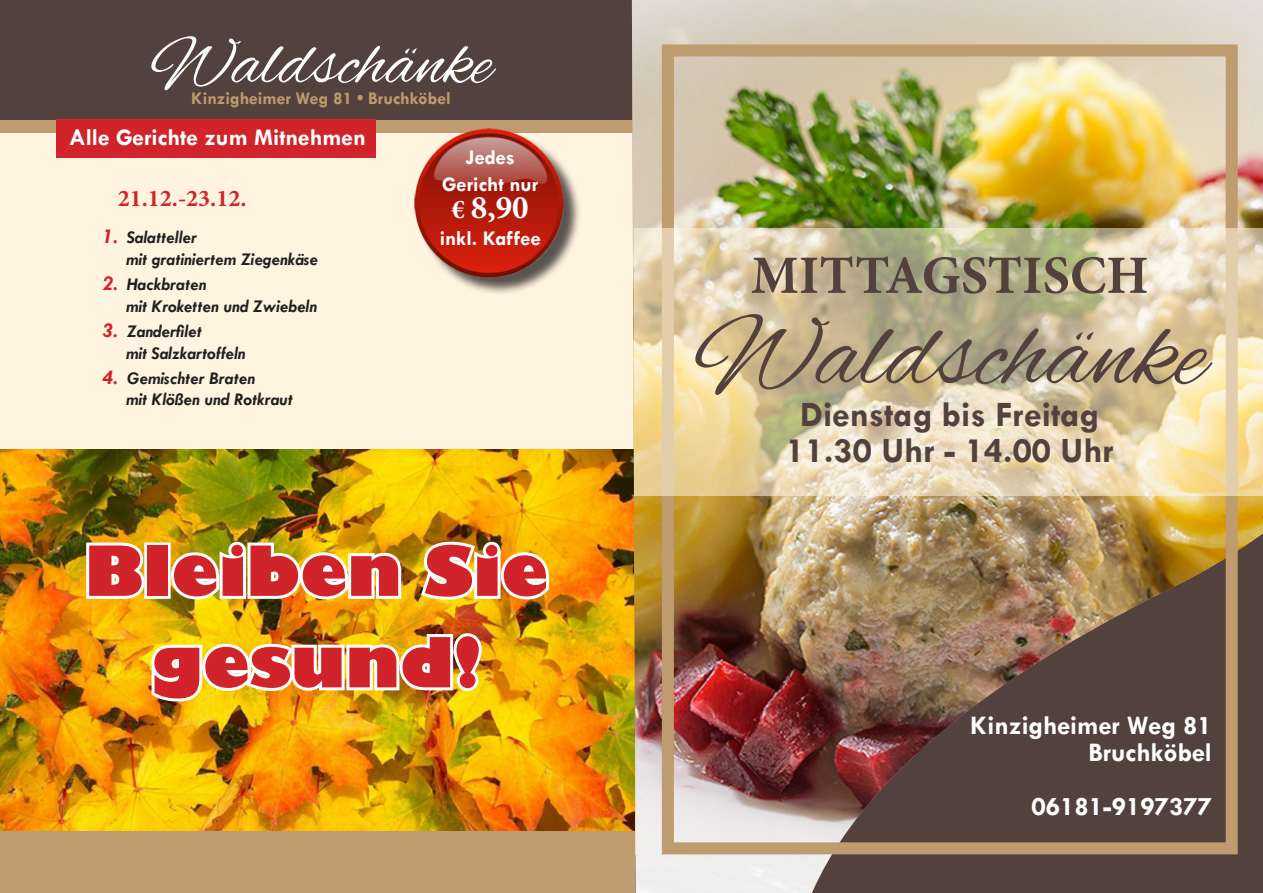
<style>
.page{position:relative;width:1263px;height:893px;background:#fff}
.page>*{position:absolute;margin:0;border:0;box-sizing:border-box;transform-origin:0 0}
.t1{font:108px "Alex Brush";color:#53413d}
.t2{font:72px "Alex Brush";color:#fff}
.t3{font:800 67.5px/91.5px "Gill Sans";color:#d1232a;text-align:center}
.t4{font:700 54px "Minion Pro";color:#53413d}
.t5{font:700 36px "Tw Cen";color:#53413d}
.t6{font:700 33px "Minion Pro";color:#fff}
.t7{font:700 27px "Tw Cen";color:#fff}
.t8{font:700 24px "Tw Cen";color:#fff}
.t9{font:700 24px "Minion Pro";color:#d1232a}
.t10{font:700 21px "Tw Cen";color:#fff}
.t11{font:italic 700 18px "Tw Cen";color:#231f20}
.t12{font:700 18px "Tw Cen";color:#be9c6f}
.s1{font-size:21px;color:#d1232a}
.s2{font-size:27px}
</style>
<div class="page">
<div style="left:0;top:0;width:637px;height:854px;background:#fff4e0"></div>
<img style="left:0;top:449px;width:631px;height:382px">
<div style="left:0;top:119px;width:642px;height:14px;background:#be9c6f"></div>
<div style="left:0;top:0;width:636px;height:119px;background:#53413d"></div>
<img style="left:632px;top:0;width:631px;height:893px">
<div style="left:662px;top:44px;width:576px;height:810px;border:12px solid #be9c6f"></div>
<svg style="left:635px;top:228px;width:628px;height:268px;background:#d9caa4"></svg>
<div style="left:0;top:831px;width:635px;height:62px;background:#be9c6f"></div>
<svg style="left:83px;top:538px;width:65px;height:64px;background:#f0c867"></svg>
<div style="left:144px;top:543px;width:27px;height:56px;border:6px solid #fff"></div>
<img style="left:167px;top:537px;width:237px;height:66px">
<img style="left:417px;top:537px;width:135px;height:66px">
<img style="left:147px;top:629px;width:338px;height:75px">
<div style="left:417px;top:130px;width:165px;height:165px;background:#231f20;opacity:.75"></div>
<img style="left:414px;top:128px;width:152px;height:151px">
<div style="left:57px;top:119px;width:319px;height:39px;background:#d1232a"></div>
<p class="t2" style="left:150px;top:23px;width:343px">Waldschänke</p>
<p class="t12" style="left:191px;top:87px;width:261px">Kinzigheimer Weg 81 • Bruchköbel</p>
<p class="t8" style="left:69px;top:123px;width:298px">Alle Gerichte zum Mitnehmen</p>
<p class="t9" style="left:118px;top:182px;width:130px">21.12.-23.12.</p>
<p class="t11" style="left:102px;top:227px;width:96px"><span class="s1">1.</span> Salatteller</p>
<p class="t11" style="left:126px;top:248px;width:194px">mit gratiniertem Ziegenkäse</p>
<p class="t11" style="left:102px;top:274px;width:106px"><span class="s1">2.</span> Hackbraten</p>
<p class="t11" style="left:126px;top:295px;width:192px">mit Kroketten und Zwiebeln</p>
<p class="t11" style="left:102px;top:320px;width:101px"><span class="s1">3.</span> Zanderfilet</p>
<p class="t11" style="left:126px;top:342px;width:121px">mit Salzkartoffeln</p>
<p class="t11" style="left:102px;top:367px;width:154px"><span class="s1">4.</span> Gemischter Braten</p>
<p class="t11" style="left:126px;top:389px;width:168px">mit Klößen und Rotkraut</p>
<p class="t10" style="left:465px;top:145px;width:51px">Jedes</p>
<p class="t10" style="left:442px;top:172px;width:98px">Gericht nur</p>
<p class="t6" style="left:452px;top:185px;width:79px"><span class="s2">€</span> 8,90</p>
<p class="t10" style="left:440px;top:226px;width:103px">inkl. Kaffee</p>
<p class="t3" style="left:84px;top:530px;width:466px">Bleiben Sie gesund!</p>
<p class="t4" style="left:751px;top:238px;width:399px">MITTAGSTISCH</p>
<p class="t1" style="left:694px;top:294px;width:514px">Waldschänke</p>
<p class="t5" style="left:800px;top:393px;width:300px">Dienstag bis Freitag</p>
<p class="t5" style="left:786px;top:429px;width:329px">11.30 Uhr - 14.00 Uhr</p>
<p class="t7" style="left:970px;top:709px;width:243px">Kinzigheimer Weg 81</p>
<p class="t7" style="left:1088px;top:736px;width:125px">Bruchköbel</p>
<p class="t7" style="left:1031px;top:790px;width:182px">06181-9197377</p>
</div>
